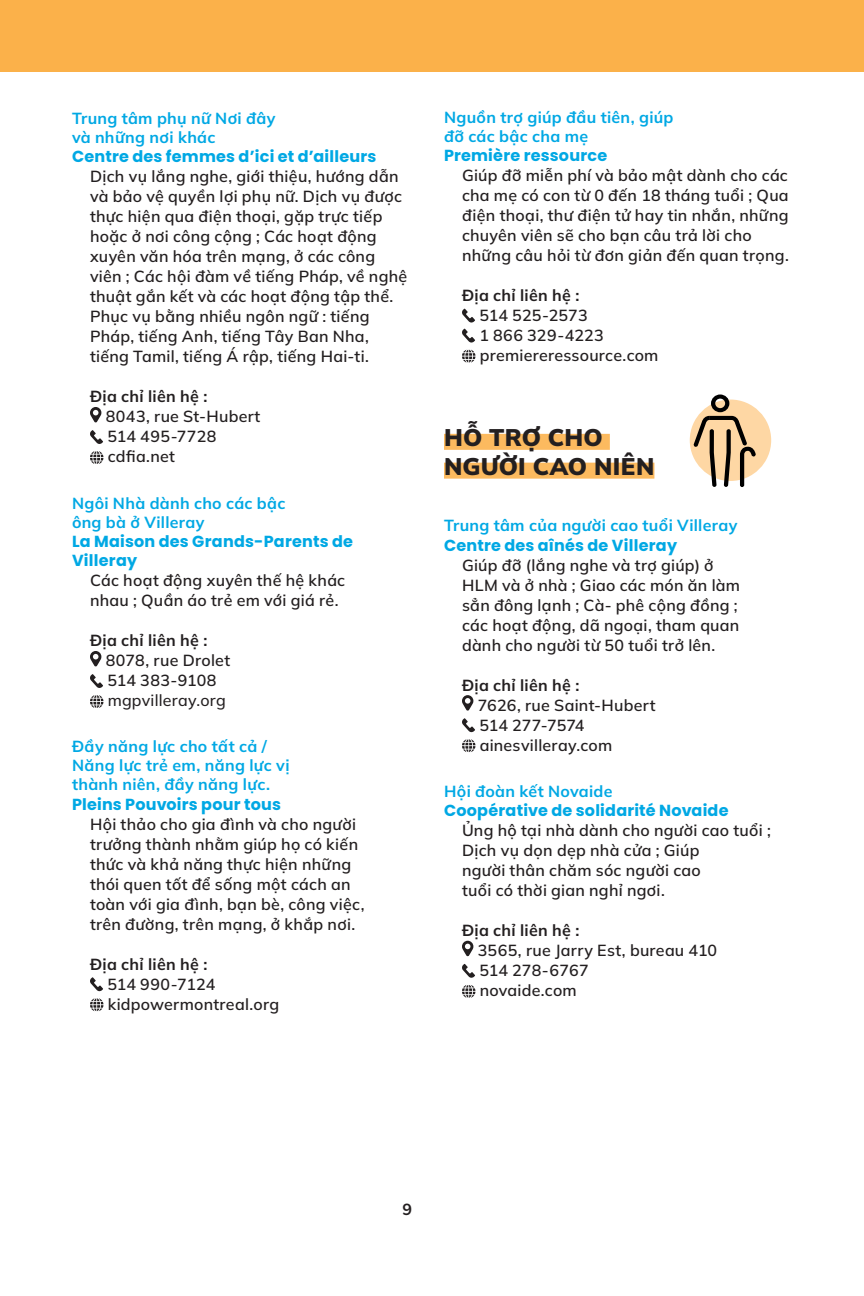
<style>
.page{position:relative;width:864px;height:1296px;background:#fff}
.page>*{position:absolute;margin:0;border:0;box-sizing:border-box;transform-origin:0 0}
.Nom_de_sections{font:900 24px/28.8px "Mulish";letter-spacing:.01em;color:#231f20}
.Descriptions_organis{font:600 16px/20px "Mulish";letter-spacing:.02em;color:#231f20}
.Sous-titres{font:700 16px/19.2px "Mulish";letter-spacing:.02em;color:#00a8e4}
.t1{font:700 16px/19.2px "Poppins";letter-spacing:.015em;color:#00a8e4}
.Descriptions_organis-2{font:700 16px "Mulish";letter-spacing:.02em;color:#231f20}
.Sous-titres-2{font:500 16px "Mulish";letter-spacing:.015em;color:#231f20}
</style>
<div class="page">
<svg style="left:90px;top:407px;width:11px;height:15px"></svg>
<svg style="left:90px;top:430px;width:13px;height:14px"></svg>
<svg style="left:90px;top:451px;width:13px;height:13px"></svg>
<svg style="left:90px;top:651px;width:11px;height:15px"></svg>
<svg style="left:90px;top:674px;width:13px;height:14px"></svg>
<svg style="left:90px;top:695px;width:13px;height:13px"></svg>
<svg style="left:90px;top:977px;width:13px;height:14px"></svg>
<svg style="left:90px;top:998px;width:13px;height:13px"></svg>
<div style="left:444px;top:434px;width:166px;height:16px;background:#fcba5f"></div>
<div style="left:444px;top:463px;width:210px;height:16px;background:#fcba5f"></div>
<svg style="left:462px;top:309px;width:13px;height:14px"></svg>
<svg style="left:462px;top:329px;width:13px;height:14px"></svg>
<svg style="left:462px;top:350px;width:13px;height:13px"></svg>
<svg style="left:462px;top:695px;width:11px;height:16px"></svg>
<svg style="left:462px;top:718px;width:13px;height:14px"></svg>
<svg style="left:462px;top:739px;width:13px;height:13px"></svg>
<svg style="left:462px;top:941px;width:11px;height:15px"></svg>
<svg style="left:462px;top:964px;width:13px;height:14px"></svg>
<svg style="left:462px;top:985px;width:13px;height:13px"></svg>
<div style="left:0;top:0;width:864px;height:72px;background:#fbb14a"></div>
<div style="left:690px;top:400px;width:81px;height:81px;background:#fed7a4;border-radius:50%"></div>
<svg style="left:693px;top:395px;width:63px;height:92px"></svg>
<p class="Sous-titres" style="left:72px;top:108px;width:205px">Trung tâm phụ nữ Nơi đây và những nơi khác</p>
<p class="t1" style="left:72px;top:147px;width:306px">Centre des femmes d’ici et d’ailleurs</p>
<p class="Descriptions_organis" style="left:90px;top:166px;width:319px">Dịch vụ lắng nghe, giới thiệu, hướng dẫn và bảo vệ quyền lợi phụ nữ. Dịch vụ được thực hiện qua điện thoại, gặp trực tiếp hoặc ở nơi công cộng ; Các hoạt động xuyên văn hóa trên mạng, ở các công viên ; Các hội đàm về tiếng Pháp, về nghệ thuật gắn kết và các hoạt động tập thể.</p>
<p class="Descriptions_organis" style="left:90px;top:306px;width:281px;text-align:justify">Phục vụ bằng nhiều ngôn ngữ : tiếng Pháp, tiếng Anh, tiếng Tây Ban Nha, tiếng Tamil, tiếng Á rập, tiếng Hai-ti.</p>
<p class="Descriptions_organis-2" style="left:90px;top:386px;width:119px">Địa chỉ liên hệ :</p>
<p class="Descriptions_organis" style="left:106px;top:406px;width:156px">8043, rue St-Hubert</p>
<p class="Descriptions_organis" style="left:107px;top:426px;width:111px">514 495-7728</p>
<p class="Descriptions_organis" style="left:108px;top:446px;width:69px">cdfia.net</p>
<p class="Sous-titres" style="left:72px;top:493px;width:215px">Ngôi Nhà dành cho các bậc ông bà ở Villeray</p>
<p class="t1" style="left:72px;top:532px;width:283px">La Maison des Grands-Parents de<br>Villeray</p>
<p class="Descriptions_organis" style="left:90px;top:570px;width:257px">Các hoạt động xuyên thế hệ khác nhau ; Quần áo trẻ em với giá rẻ.</p>
<p class="Descriptions_organis-2" style="left:90px;top:630px;width:119px">Địa chỉ liên hệ :</p>
<p class="Descriptions_organis" style="left:106px;top:650px;width:126px">8078, rue Drolet</p>
<p class="Descriptions_organis" style="left:107px;top:670px;width:111px">514 383-9108</p>
<p class="Sous-titres-2" style="left:108px;top:690px;width:120px">mgpvilleray.org</p>
<p class="Sous-titres" style="left:72px;top:736px;width:196px">Đầy năng lực cho tất cả /</p>
<p class="Sous-titres" style="left:72px;top:756px;width:219px">Năng lực trẻ em, năng lực vị thành niên, đầy năng lực.</p>
<p class="t1" style="left:72px;top:795px;width:211px">Pleins Pouvoirs pour tous</p>
<p class="Descriptions_organis" style="left:90px;top:814px;width:276px">Hội thảo cho gia đình và cho người trưởng thành nhằm giúp họ có kiến thức và khả năng thực hiện những thói quen tốt để sống một cách an toàn với gia đình, bạn bè, công việc, trên đường, trên mạng, ở khắp nơi.</p>
<p class="Descriptions_organis-2" style="left:90px;top:953px;width:119px">Địa chỉ liên hệ :</p>
<p class="Descriptions_organis" style="left:107px;top:974px;width:110px">514 990-7124</p>
<p class="Descriptions_organis" style="left:108px;top:994px;width:173px">kidpowermontreal.org</p>
<p class="Sous-titres" style="left:444px;top:107px;width:231px">Nguồn trợ giúp đầu tiên, giúp đỡ các bậc cha mẹ</p>
<p class="t1" style="left:444px;top:146px;width:165px">Première ressource</p>
<p class="Descriptions_organis" style="left:462px;top:165px;width:328px">Giúp đỡ miễn phí và bảo mật dành cho các cha mẹ có con từ 0 đến 18 tháng tuổi ; Qua điện thoại, thư điện tử hay tin nhắn, những chuyên viên sẽ cho bạn câu trả lời cho những câu hỏi từ đơn giản đến quan trọng.</p>
<p class="Descriptions_organis-2" style="left:462px;top:284px;width:119px">Địa chỉ liên hệ :</p>
<p class="Descriptions_organis" style="left:479px;top:305px;width:110px">514 525-2573</p>
<p class="Descriptions_organis" style="left:479px;top:325px;width:126px">1 866 329-4223</p>
<p class="Descriptions_organis" style="left:480px;top:345px;width:180px">premiereressource.com</p>
<p class="Nom_de_sections" style="left:444px;top:422px;width:212px">HỖ TRỢ CHO<br>NGƯỜI CAO NIÊN</p>
<p class="Sous-titres" style="left:444px;top:516px;width:295px">Trung tâm của người cao tuổi Villeray</p>
<p class="t1" style="left:444px;top:536px;width:235px">Centre des aînés de Villeray</p>
<p class="Descriptions_organis" style="left:462px;top:555px;width:280px">Giúp đỡ (lắng nghe và trợ giúp) ở<br>HLM và ở nhà ; Giao các món ăn làm sẳn đông lạnh ; Cà- phê cộng đồng ; các hoạt động, dã ngoại, tham quan dành cho người từ 50 tuổi trở lên.</p>
<p class="Descriptions_organis-2" style="left:462px;top:674px;width:119px">Địa chỉ liên hệ :</p>
<p class="Descriptions_organis" style="left:478px;top:695px;width:179px">7626, rue Saint-Hubert</p>
<p class="Descriptions_organis" style="left:479px;top:715px;width:107px">514 277-7574</p>
<p class="Descriptions_organis" style="left:480px;top:735px;width:134px">ainesvilleray.com</p>
<p class="Sous-titres" style="left:444px;top:781px;width:170px">Hội đoàn kết Novaide</p>
<p class="t1" style="left:444px;top:801px;width:286px">Coopérative de solidarité Novaide</p>
<p class="Descriptions_organis" style="left:462px;top:820px;width:310px">Ủng hộ tại nhà dành cho người cao tuổi ;</p>
<p class="Descriptions_organis" style="left:462px;top:840px;width:240px;text-align:justify">Dịch vụ dọn dẹp nhà cửa ; Giúp người thân chăm sóc người cao tuổi có thời gian nghỉ ngơi.</p>
<p class="Descriptions_organis-2" style="left:462px;top:920px;width:119px">Địa chỉ liên hệ :</p>
<p class="Descriptions_organis" style="left:478px;top:940px;width:241px">3565, rue Jarry Est, bureau 410</p>
<p class="Descriptions_organis" style="left:479px;top:960px;width:111px">514 278-6767</p>
<p class="Descriptions_organis" style="left:480px;top:980px;width:99px">novaide.com</p>
<p class="Descriptions_organis-2" style="left:402px;top:1199px;width:11px">9</p>
</div>
